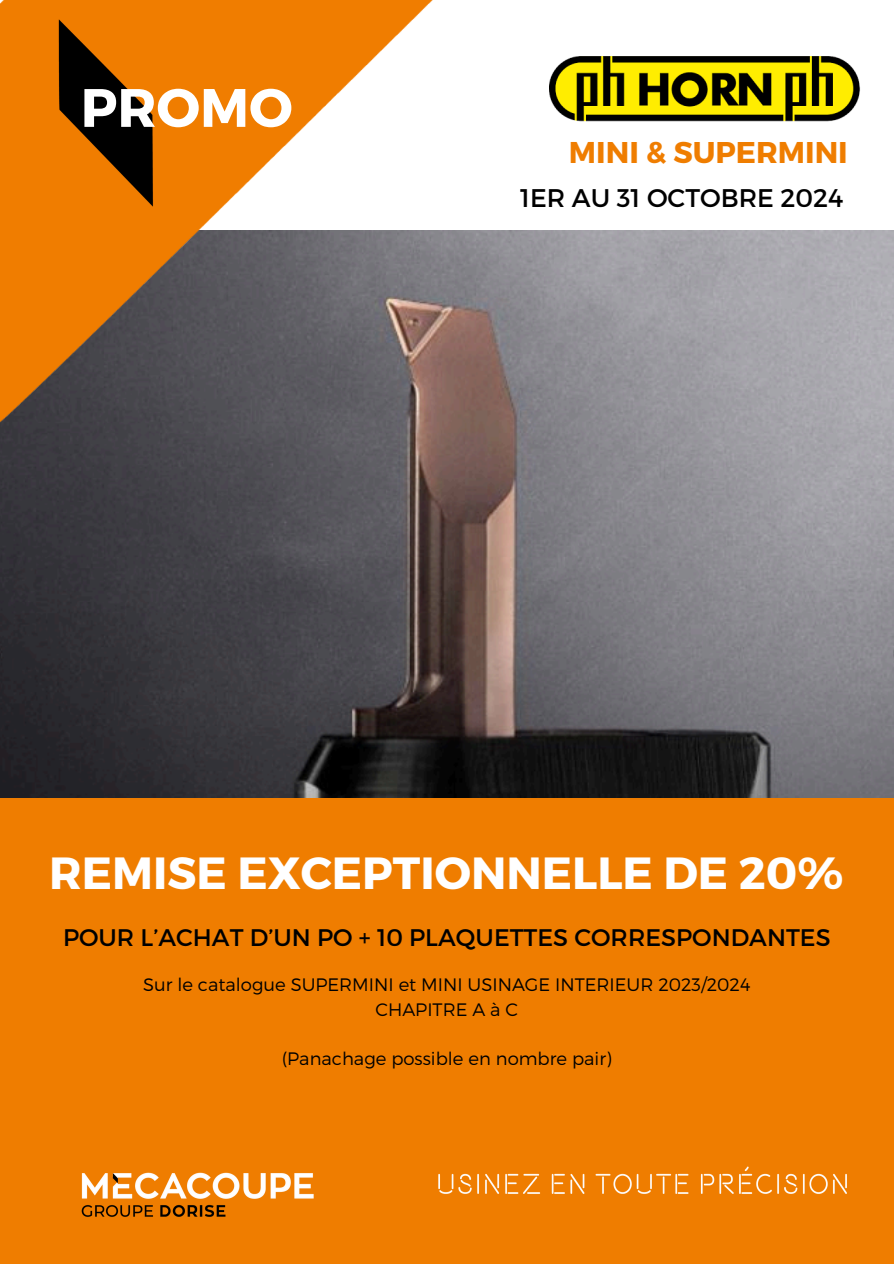
<style>
.page{position:relative;width:894px;height:1264px;background:#fff}
.page>*{position:absolute;margin:0;border:0;box-sizing:border-box;transform-origin:0 0}
.t1{font:700 54px "Montserrat";color:#fff}
.t2{font:700 45px "Montserrat";color:#fff}
.t3{font:700 30px "Montserrat";color:#ef7d00}
.t4{font:25.5px "Montserrat";color:#000}
.t5{font:24px "Montserrat";color:#000}
.t6{font:300 18px "Montserrat";color:#000}
</style>
<div class="page">
<img style="left:0;top:230px;width:893px;height:567px">
<img style="left:0;top:0;width:493px;height:478px">
<img style="left:49px;top:12px;width:114px;height:206px">
<div style="left:0;top:797px;width:893px;height:466px;background:#ef7d00"></div>
<img style="left:549px;top:57px;width:311px;height:65px">
<img style="left:81px;top:1172px;width:227px;height:45px">
<img style="left:308px;top:1166px;width:539px;height:33px">
<h4 class="t1" style="left:81px;top:72px;width:213px">PROMO</h4>
<p class="t3" style="left:568px;top:133px;width:280px">MINI &amp; SUPERMINI</p>
<h2 class="t4" style="left:520px;top:181px;width:325px">1ER AU 31 OCTOBRE 2024</h2>
<p class="t2" style="left:49px;top:843px;width:795px">REMISE EXCEPTIONNELLE DE 20%</p>
<p class="t5" style="left:63px;top:921px;width:768px">POUR L’ACHAT D’UN PO + 10 PLAQUETTES CORRESPONDANTES</p>
<p class="t6" style="left:143px;top:972px;width:608px">Sur le catalogue SUPERMINI et MINI USINAGE INTERIEUR 2023/2024</p>
<p class="t6" style="left:375px;top:997px;width:144px">CHAPITRE A à C</p>
<p class="t6" style="left:282px;top:1047px;width:331px">(Panachage possible en nombre pair)</p>
</div>
